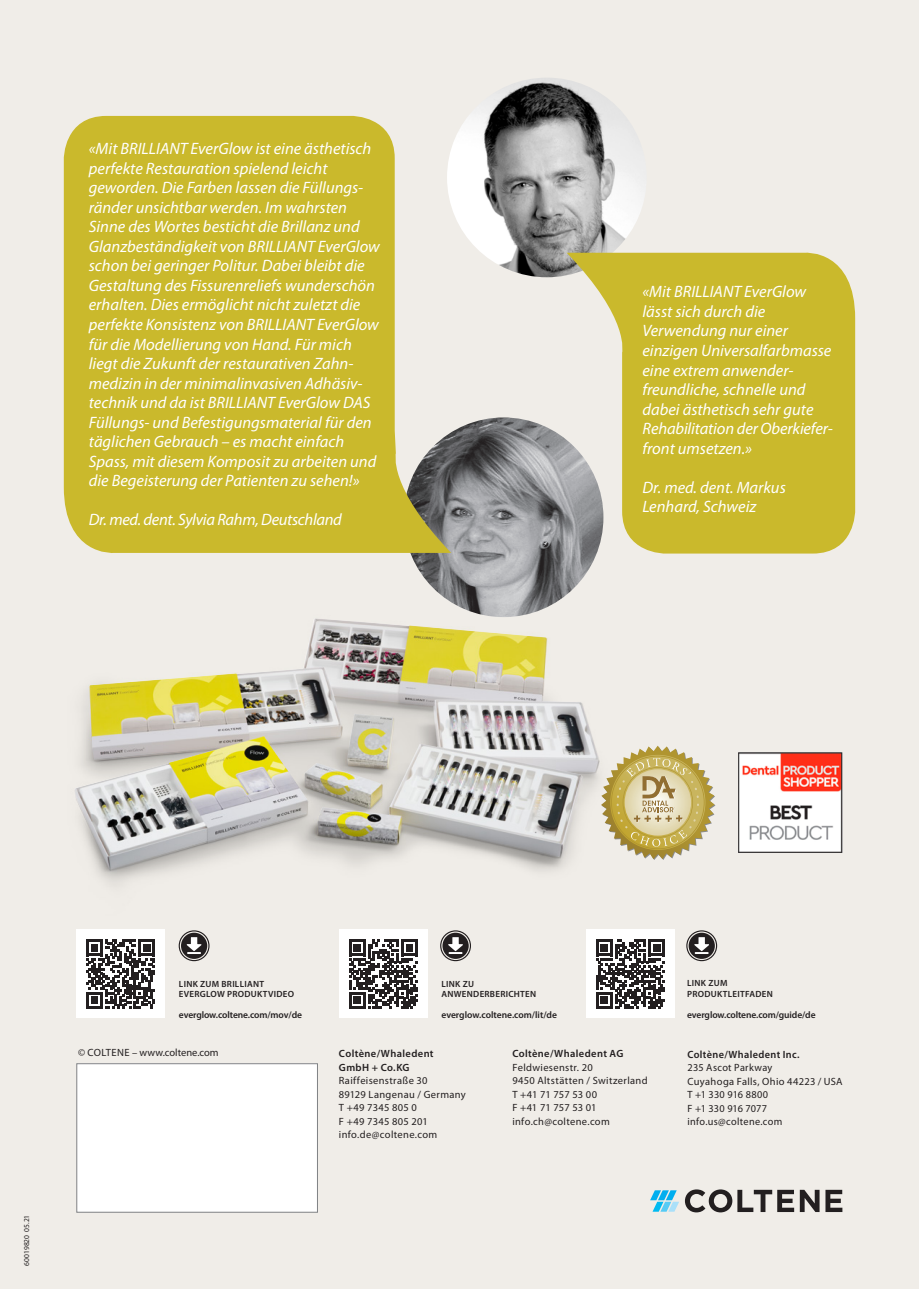
<style>
.page{position:relative;width:919px;height:1289px;background:#fff}
.page>*{position:absolute;margin:0;border:0;box-sizing:border-box;transform-origin:0 0}
.t1{font:italic 16.5px/19.5px "Myriad Pro";color:#fff}
.t2{font:italic 16.5px "Myriad Pro";letter-spacing:-.02em;color:#fff}
.t3{font:10.5px/13.5px "Myriad Pro";letter-spacing:.03em;color:#231f20}
.t4{font:600 10.5px/13.5px "Myriad Pro";letter-spacing:.035em;color:#231f20}
.t5{font:10.5px "Myriad Pro";color:#231f20}
.t6{font:600 9.6px "Myriad Pro";letter-spacing:-.01em;color:#231f20}
.t7{font:600 9px/10.5px "Myriad Pro";letter-spacing:.03em;color:#231f20}
.t8{font:7.5px "Myriad Pro";color:#231f20}
</style>
<div class="page">
<div style="left:0;top:0;width:918px;height:1288px;background:#f0ede8"></div>
<svg style="left:685px;top:1189px;width:134px;height:23px"></svg>
<svg style="left:825px;top:1189px;width:17px;height:22px"></svg>
<svg style="left:650px;top:1190px;width:29px;height:21px"></svg>
<div style="left:76px;top:1063px;width:242px;height:149px;background:#fff"></div>
<svg style="left:626px;top:745px;width:89px;height:115px"></svg>
<img style="left:738px;top:752px;width:104px;height:100px">
<img style="left:96px;top:605px;width:530px;height:280px">
<img style="left:75px;top:618px;width:523px;height:251px">
<img style="left:404px;top:417px;width:199px;height:200px;border-radius:100px">
<img style="left:447px;top:78px;width:199px;height:199px;border-radius:100px">
<svg style="left:64px;top:116px;width:387px;height:440px;fill:#cab92c"></svg>
<svg style="left:566px;top:250px;width:289px;height:303px;fill:#cab92c"></svg>
<div style="left:77px;top:929px;width:88px;height:88px;background:#fff"></div>
<svg style="left:86px;top:939px;width:69px;height:69px"></svg>
<div style="left:586px;top:929px;width:88px;height:88px;background:#fff"></div>
<svg style="left:596px;top:939px;width:69px;height:69px"></svg>
<svg style="left:181px;top:932px;width:26px;height:26px"></svg>
<div style="left:179px;top:930px;width:30px;height:31px;border:1px solid #231f20;border-radius:50%"></div>
<svg style="left:688px;top:932px;width:26px;height:26px"></svg>
<div style="left:686px;top:930px;width:31px;height:31px;border:1px solid #231f20;border-radius:50%"></div>
<svg style="left:442px;top:932px;width:26px;height:26px"></svg>
<div style="left:440px;top:930px;width:31px;height:31px;border:1px solid #231f20;border-radius:50%"></div>
<div style="left:339px;top:929px;width:88px;height:88px;background:#fff"></div>
<svg style="left:349px;top:939px;width:69px;height:69px"></svg>
<p class="t1" style="left:89px;top:139px;width:292px">«Mit BRILLIANT EverGlow ist eine ästhetisch perfekte Restauration spielend leicht geworden. Die Farben lassen die Füllungs&shy;ränder unsichtbar werden. Im wahrsten Sinne des Wortes besticht die Brillanz und Glanzbeständigkeit von BRILLIANT EverGlow schon bei geringer Politur. Dabei bleibt die Gestaltung des Fissurenreliefs wunderschön erhalten. Dies ermöglicht nicht zuletzt die perfekte Konsistenz von BRILLIANT EverGlow für die Modellierung von Hand. Für mich liegt die Zukunft der restaurativen Zahn&shy;medizin in der minimalinvasiven Adhäsiv&shy;technik und da ist BRILLIANT EverGlow DAS Füllungs- und Befestigungsmaterial für den täglichen Gebrauch – es macht einfach Spass, mit diesem Komposit zu arbeiten und die Begeisterung der Patienten zu sehen!»</p>
<p class="t2" style="left:89px;top:509px;width:254px">Dr. med. dent. Sylvia Rahm, Deutschland</p>
<p class="t1" style="left:642px;top:282px;width:191px">«Mit BRILLIANT EverGlow lässt sich durch die<br>Verwendung nur einer einzigen Universalfarbmasse eine extrem anwender&shy;freundliche, schnelle und dabei ästhetisch sehr gute<br>Rehabilitation der Oberkiefer&shy;front umsetzen.»</p>
<p class="t1" style="left:642px;top:477px;width:145px">Dr. med. dent. Markus<br>Lenhard, Schweiz</p>
<p class="t8" style="left:22px;top:1265px;width:52px;rotate:-90deg">60019820 05.21</p>
<p class="t7" style="left:179px;top:978px;width:117px">LINK ZUM BRILLIANT<br>EVERGLOW PRODUKTVIDEO</p>
<p class="t6" style="left:179px;top:1009px;width:125px">everglow.coltene.com/mov/de</p>
<p class="t7" style="left:441px;top:978px;width:96px">LINK ZU<br>ANWENDERBERICHTEN</p>
<p class="t6" style="left:441px;top:1008px;width:117px">everglow.coltene.com/lit/de</p>
<p class="t5" style="left:78px;top:1046px;width:142px">© COLTENE – www.coltene.com</p>
<p class="t4" style="left:512px;top:1046px;width:113px">Coltène/Whaledent AG</p>
<p class="t3" style="left:512px;top:1060px;width:137px">Feldwiesenstr. 20<br>9450 Altstätten / Switzerland<br>T +41 71 757 53 00<br>F +41 71 757 53 01 info.ch@coltene.com</p>
<p class="t4" style="left:339px;top:1046px;width:96px">Coltène/Whaledent<br>GmbH + Co.KG</p>
<p class="t3" style="left:339px;top:1073px;width:128px">Raiffeisenstraße 30<br>89129 Langenau / Germany<br>T +49 7345 805 0<br>F +49 7345 805 201 info.de@coltene.com</p>
<p class="t7" style="left:687px;top:977px;width:87px">LINK ZUM<br>PRODUKTLEITFADEN</p>
<p class="t6" style="left:687px;top:1008px;width:130px">everglow.coltene.com/guide/de</p>
<p class="t4" style="left:687px;top:1047px;width:114px">Coltène/Whaledent Inc.</p>
<p class="t3" style="left:687px;top:1060px;width:157px">235 Ascot Parkway<br>Cuyahoga Falls, Ohio 44223 / USA<br>T +1 330 916 8800<br>F +1 330 916 7077 info.us@coltene.com</p>
</div>
